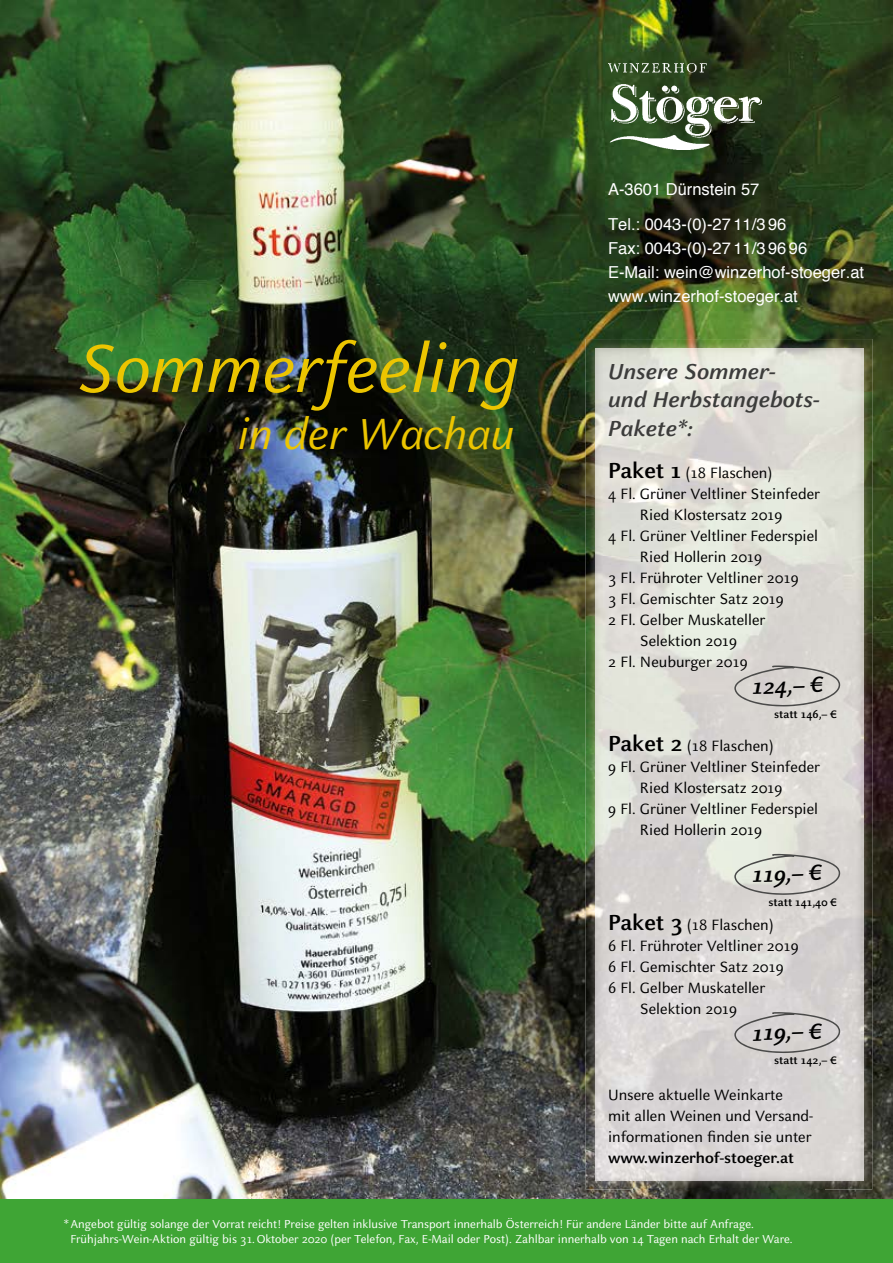
<style>
.page{position:relative;width:893px;height:1263px;background:#fff}
.page>*{position:absolute;margin:0;border:0;box-sizing:border-box;transform-origin:0 0}
.t1{font:italic 75px "Celeste Sans OT";letter-spacing:-.01em;color:#ecc500}
.t2{font:italic 48px "Celeste Sans OT";letter-spacing:-.01em;color:#ecc500}
.t3{font:italic 700 24px/28.5px "Celeste Sans OT";color:#3c3c3b}
.t4{font:italic 700 24px "Celeste Sans OT";color:#000}
.t5{font:16.5px/21px "Celeste Sans OT";color:#000}
.t6{font:16.5px/24px "Helvetica";color:#fff}
.t7{font:700 16.5px "Celeste Sans OT";color:#000}
.t8{font:12.75px/15px "Celeste Sans OT";color:#fff}
.t9{font:700 12px "Celeste Sans OT";color:#000}
.s1{font-weight:700;font-size:24px}
</style>
<div class="page">
<img style="left:0;top:0;width:893px;height:1199px">
<div style="left:0;top:1199px;width:893px;height:64px;background:#3fa535"></div>
<img style="left:586px;top:339px;width:286px;height:53px">
<img style="left:586px;top:392px;width:47px;height:797px">
<img style="left:825px;top:392px;width:47px;height:797px">
<img style="left:633px;top:1180px;width:192px;height:9px">
<img style="left:595px;top:349px;width:268px;height:831px">
<img style="left:608px;top:64px;width:153px;height:86px">
<svg style="left:734px;top:854px;width:106px;height:41px"></svg>
<svg style="left:734px;top:1012px;width:106px;height:41px"></svg>
<svg style="left:734px;top:665px;width:106px;height:42px"></svg>
<h1 class="t1" style="left:77px;top:324px;width:444px">Sommerfeeling</h1>
<h2 class="t2" style="left:238px;top:406px;width:278px">in der Wachau</h2>
<p class="t6" style="left:608px;top:173px;width:180px;line-height:34.7px">A-3601 Dürnstein 57<br>Tel.: 0043-(0)-27 11/3 96</p>
<p class="t6" style="left:608px;top:237px;width:258px">Fax: 0043-(0)-27 11/3 96 96<br>E-Mail: wein@winzerhof-stoeger.at www.winzerhof-stoeger.at</p>
<h3 class="t3" style="left:608px;top:357px;width:213px">Unsere Sommer&shy;und Herbstangebots-<br>Pakete*:</h3>
<p class="t5" style="left:608px;top:463px;width:166px"><span class="s1">Paket 1</span> (18 Flaschen)</p>
<p class="t5" style="left:608px;top:484px;width:213px">4 Fl. Grüner Veltliner Steinfeder</p>
<p class="t5" style="left:640px;top:505px;width:144px">Ried Klostersatz 2019</p>
<p class="t5" style="left:608px;top:526px;width:212px">4 Fl. Grüner Veltliner Federspiel</p>
<p class="t5" style="left:640px;top:547px;width:124px">Ried Hollerin 2019</p>
<p class="t5" style="left:608px;top:568px;width:192px">3 Fl. Frühroter Veltliner 2019</p>
<p class="t5" style="left:608px;top:589px;width:178px">3 Fl. Gemischter Satz 2019</p>
<p class="t5" style="left:608px;top:610px;width:159px">2 Fl. Gelber Muskateller</p>
<p class="t5" style="left:640px;top:631px;width:99px">Selektion 2019</p>
<p class="t5" style="left:608px;top:652px;width:141px">2 Fl. Neuburger 2019</p>
<h3 class="t4" style="left:751px;top:672px;width:73px;rotate:-2deg">124,– €</h3>
<p class="t9" style="left:774px;top:707px;width:64px">statt 146,– €</p>
<p class="t5" style="left:608px;top:736px;width:167px"><span class="s1">Paket 2</span> (18 Flaschen)</p>
<p class="t5" style="left:608px;top:757px;width:213px">9 Fl. Grüner Veltliner Steinfeder</p>
<p class="t5" style="left:640px;top:778px;width:144px">Ried Klostersatz 2019</p>
<p class="t5" style="left:608px;top:799px;width:212px">9 Fl. Grüner Veltliner Federspiel</p>
<p class="t5" style="left:640px;top:820px;width:124px">Ried Hollerin 2019</p>
<h3 class="t4" style="left:751px;top:861px;width:72px;rotate:-2deg">119,– €</h3>
<p class="t9" style="left:768px;top:895px;width:70px">statt 141,40 €</p>
<p class="t5" style="left:608px;top:914px;width:167px"><span class="s1">Paket 3</span> (18 Flaschen)</p>
<p class="t5" style="left:608px;top:935px;width:192px">6 Fl. Frühroter Veltliner 2019</p>
<p class="t5" style="left:608px;top:956px;width:178px">6 Fl. Gemischter Satz 2019</p>
<p class="t5" style="left:608px;top:977px;width:159px">6 Fl. Gelber Muskateller</p>
<p class="t5" style="left:640px;top:998px;width:99px">Selektion 2019</p>
<h3 class="t4" style="left:751px;top:1019px;width:72px;rotate:-2deg">119,– €</h3>
<p class="t9" style="left:774px;top:1053px;width:64px">statt 142,– €</p>
<p class="t5" style="left:608px;top:1084px;width:207px">Unsere aktuelle Weinkarte<br>mit allen Weinen und Versand&shy;informationen finden sie unter</p>
<p class="t7" style="left:608px;top:1148px;width:187px">www.winzerhof-stoeger.at</p>
<p class="t8" style="left:70px;top:1217px;width:724px;text-indent:-7px">* Angebot gültig solange der Vorrat reicht! Preise gelten inklusive Transport innerhalb Österreich! Für andere Länder bitte auf Anfrage.<br>Frühjahrs-Wein-Aktion gültig bis 31. Oktober 2020 (per Telefon, Fax, E-Mail oder Post). Zahlbar innerhalb von 14 Tagen nach Erhalt der Ware.</p>
</div>
